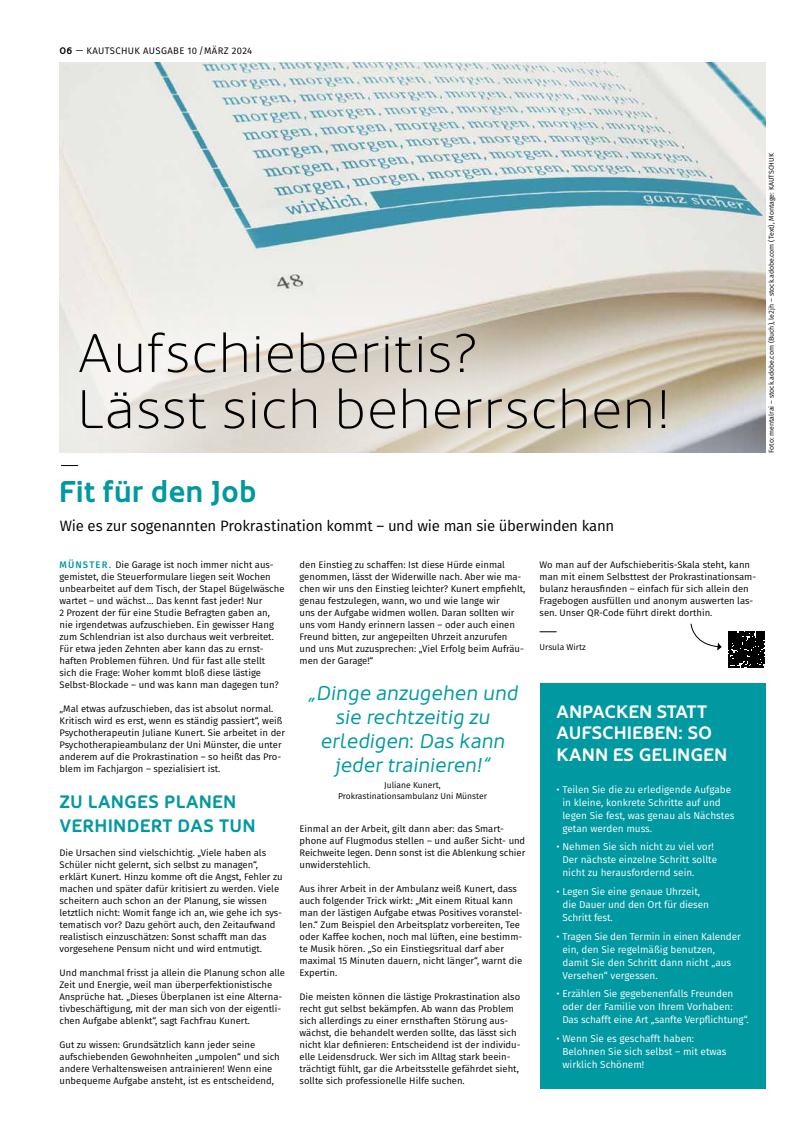
<style>
.page{position:relative;width:808px;height:1134px;background:#fff}
.page>*{position:absolute;margin:0;border:0;box-sizing:border-box;transform-origin:0 0}
.t1{font:300 54px/56px "Oblik";color:#000}
.t2{font:700 30px "Oblik";color:#0098a1}
.t3{font:italic 20px/24px "Oblik";color:#0098a1;text-align:center}
.t4{font:700 18px/21.6px "Oblik";color:#fff}
.t5{font:700 18px/24px "Oblik";letter-spacing:.015em;color:#0098a1}
.t6{font:15px "Fira Sans";letter-spacing:-.02em;color:#000}
.t7{font:10px/13px "Fira Sans";color:#fff}
.t8{font:9.5px/12px "Fira Sans";color:#000}
.t9{font:9.5px "Fira Sans";letter-spacing:.04em;color:#000}
.t10{font:8.5px/11px "Fira Sans";color:#000;text-align:center}
.t11{font:7px "Fira Sans";color:#000}
.s1{font-family:"Oblik";font-weight:700}
.s2{font-weight:500;color:#0098a1}
</style>
<div class="page">
<img style="left:60px;top:62px;width:705px;height:168px">
<div style="left:540px;top:684px;width:225px;height:405px;background:#0098a1"></div>
<svg style="left:540px;top:631px;width:17px;height:1px"></svg>
<svg style="left:729px;top:632px;width:35px;height:35px"></svg>
<svg style="left:690px;top:623px;width:32px;height:27px"></svg>
<div style="left:0;top:230px;width:768px;height:304px;background:#fff;opacity:.75"></div>
<svg style="left:61px;top:465px;width:17px;height:1px"></svg>
<p class="t9" style="left:60px;top:44px;width:194px"><span class="s1">06</span> — KAUTSCHUK AUSGABE 10 /MÄRZ 2024</p>
<h1 class="t1" style="left:77px;top:326px;width:594px">Aufschieberitis?<br>Lässt sich beherrschen!</h1>
<h2 class="t2" style="left:59px;top:474px;width:199px">Fit für den Job</h2>
<h3 class="t6" style="left:60px;top:515px;width:556px">Wie es zur sogenannten Prokrastination kommt – und wie man sie überwinden kann</h3>
<p class="t8" style="left:60px;top:558px;width:226px"><span class="s2">MÜNSTER.</span> Die Garage ist noch immer nicht aus&shy;gemistet, die Steuerformulare liegen seit Wochen unbearbeitet auf dem Tisch, der Stapel Bügelwäsche wartet – und wächst… Das kennt fast jeder! Nur<br>2 Prozent der für eine Studie Befragten gaben an, nie irgendetwas aufzuschieben. Ein gewisser Hang zum Schlendrian ist also durchaus weit verbreitet.<br>Für etwa jeden Zehnten aber kann das zu ernst&shy;haften Problemen führen. Und für fast alle stellt sich die Frage: Woher kommt bloß diese lästige Selbst-Blockade – und was kann man dagegen tun?</p>
<p class="t8" style="left:60px;top:702px;width:227px">„Mal etwas aufzuschieben, das ist absolut normal.<br>Kritisch wird es erst, wenn es ständig passiert“, weiß Psychotherapeutin Juliane Kunert. Sie arbeitet in der Psychotherapieambulanz der Uni Münster, die unter anderem auf die Prokrastination – so heißt das Pro&shy;blem im Fachjargon – spezialisiert ist.</p>
<h3 class="t5" style="left:60px;top:789px;width:197px">ZU LANGES PLANEN<br>VERHINDERT DAS TUN</h3>
<p class="t8" style="left:60px;top:846px;width:225px">Die Ursachen sind vielschichtig. „Viele haben als Schüler nicht gelernt, sich selbst zu managen“, erklärt Kunert. Hinzu komme oft die Angst, Fehler zu machen und später dafür kritisiert zu werden. Viele scheitern auch schon an der Planung, sie wissen letztlich nicht: Womit fange ich an, wie gehe ich sys&shy;tematisch vor? Dazu gehört auch, den Zeitaufwand realistisch einzuschätzen: Sonst schafft man das vorgesehene Pensum nicht und wird entmutigt.</p>
<p class="t8" style="left:60px;top:966px;width:227px">Und manchmal frisst ja allein die Planung schon alle Zeit und Energie, weil man überperfektionistische Ansprüche hat. „Dieses Überplanen ist eine Alterna&shy;tivbeschäftigung, mit der man sich von der eigentli&shy;chen Aufgabe ablenkt“, sagt Fachfrau Kunert.</p>
<p class="t8" style="left:60px;top:1038px;width:222px">Gut zu wissen: Grundsätzlich kann jeder seine aufschiebenden Gewohnheiten „umpolen“ und sich andere Verhaltensweisen antrainieren! Wenn eine unbequeme Aufgabe ansteht, ist es entscheidend,</p>
<p class="t8" style="left:300px;top:558px;width:227px">den Einstieg zu schaffen: Ist diese Hürde einmal genommen, lässt der Widerwille nach. Aber wie ma&shy;chen wir uns den Einstieg leichter? Kunert empfiehlt, genau festzulegen, wann, wo und wie lange wir<br>uns der Aufgabe widmen wollen. Daran sollten wir uns vom Handy erinnern lassen – oder auch einen Freund bitten, zur angepeilten Uhrzeit anzurufen und uns Mut zuzusprechen: „Viel Erfolg beim Aufräu&shy;men der Garage!“</p>
<h3 class="t3" style="left:307px;top:681px;width:212px">„Dinge anzugehen und sie rechtzeitig zu erledigen: Das kann jeder trainieren!“</h3>
<p class="t10" style="left:338px;top:779px;width:150px">Juliane Kunert,<br>Prokrastinationsambulanz Uni Münster</p>
<p class="t8" style="left:300px;top:822px;width:227px">Einmal an der Arbeit, gilt dann aber: das Smart&shy;phone auf Flugmodus stellen – und außer Sicht- und Reichweite legen. Denn sonst ist die Ablenkung schier unwiderstehlich.</p>
<p class="t8" style="left:300px;top:882px;width:225px">Aus ihrer Arbeit in der Ambulanz weiß Kunert, dass auch folgender Trick wirkt: „Mit einem Ritual kann man der lästigen Aufgabe etwas Positives voranstel&shy;len.“ Zum Beispiel den Arbeitsplatz vorbereiten, Tee oder Kaffee kochen, noch mal lüften, eine bestimm&shy;te Musik hören. „So ein Einstiegsritual darf aber maximal 15 Minuten dauern, nicht länger“, warnt die Expertin.</p>
<p class="t8" style="left:300px;top:990px;width:223px">Die meisten können die lästige Prokrastination also recht gut selbst bekämpfen. Ab wann das Problem sich allerdings zu einer ernsthaften Störung aus&shy;wächst, die behandelt werden sollte, das lässt sich nicht klar definieren: Entscheidend ist der individu&shy;elle Leidensdruck. Wer sich im Alltag stark beein&shy;trächtigt fühlt, gar die Arbeitsstelle gefährdet sieht, sollte sich professionelle Hilfe suchen.</p>
<p class="t8" style="left:540px;top:558px;width:218px">Wo man auf der Aufschieberitis-Skala steht, kann man mit einem Selbsttest der Prokrastinationsam&shy;bulanz herausfinden – einfach für sich allein den Fragebogen ausfüllen und anonym auswerten las&shy;sen. Unser QR-Code führt direkt dorthin.</p>
<p class="t10" style="left:540px;top:642px;width:48px">Ursula Wirtz</p>
<h3 class="t4" style="left:557px;top:701px;width:172px">ANPACKEN STATT<br>AUFSCHIEBEN: SO<br>KANN ES GELINGEN</h3>
<p class="t7" style="left:562px;top:782px;width:173px;text-indent:-6px">• Teilen Sie die zu erledigende Aufgabe in kleine, konkrete Schritte auf und legen Sie fest, was genau als Nächstes getan werden muss.</p>
<p class="t7" style="left:562px;top:840px;width:156px;text-indent:-6px">• Nehmen Sie sich nicht zu viel vor!<br>Der nächste einzelne Schritt sollte nicht zu herausfordernd sein.</p>
<p class="t7" style="left:562px;top:885px;width:148px;text-indent:-6px">• Legen Sie eine genaue Uhrzeit, die Dauer und den Ort für diesen<br>Schritt fest.</p>
<p class="t7" style="left:562px;top:929px;width:180px;text-indent:-6px">• Tragen Sie den Termin in einen Kalender ein, den Sie regelmäßig benutzen, damit Sie den Schritt dann nicht „aus Versehen“ vergessen.</p>
<p class="t7" style="left:562px;top:987px;width:188px;text-indent:-6px">• Erzählen Sie gegebenenfalls Freunden oder der Familie von Ihrem Vorhaben:<br>Das schafft eine Art „sanfte Verpflichtung“.</p>
<p class="t7" style="left:562px;top:1032px;width:166px;text-indent:-6px">• Wenn Sie es geschafft haben:<br>Belohnen Sie sich selbst – mit etwas wirklich Schönem!</p>
<p class="t11" style="left:766px;top:453px;width:302px;rotate:-90deg">Foto: mentalrai – stock.adobe.com (Buch), le2jh – stock.adobe.com (Text), Montage: KAUTSCHUK</p>
</div>
